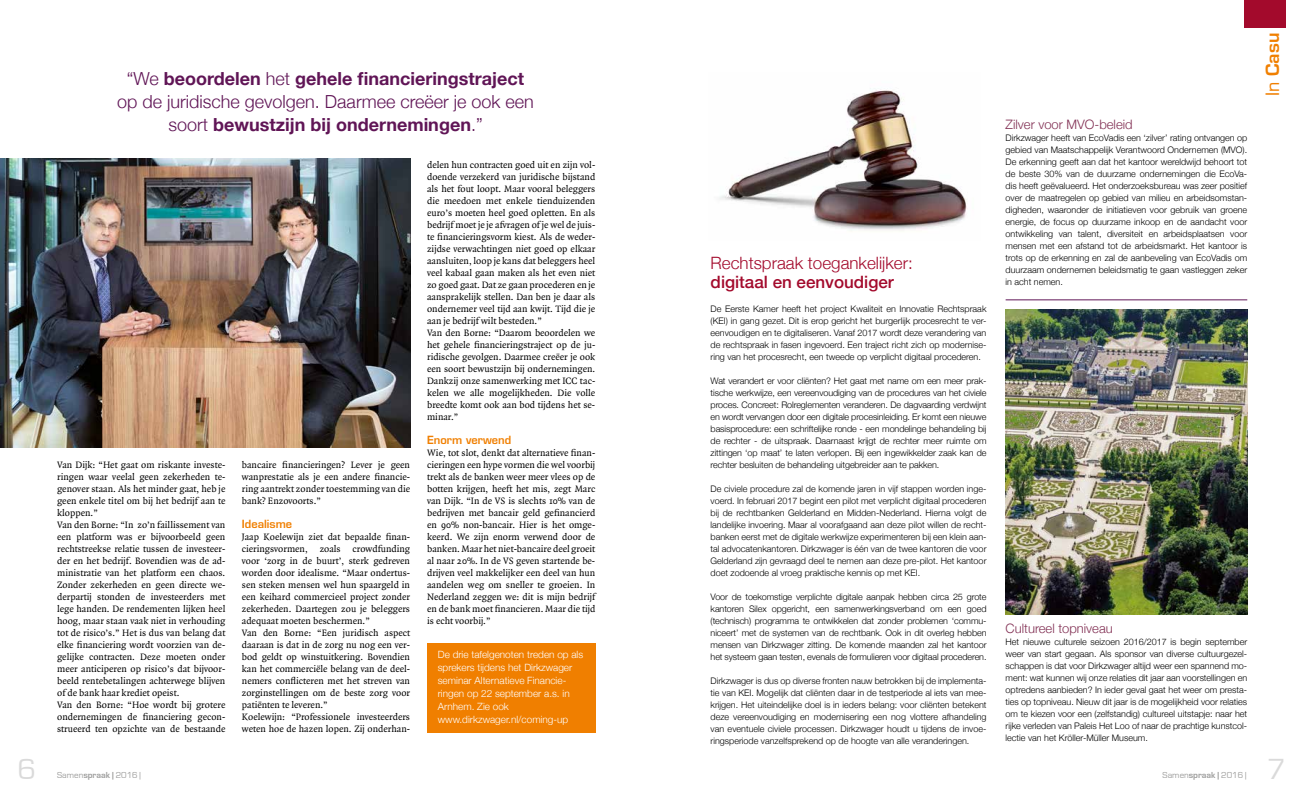
<style>
.page{position:relative;width:1304px;height:794px;background:#fff}
.page>*{position:absolute;margin:0;border:0;box-sizing:border-box;transform-origin:0 0}
.t1{font:30px "Eurostile";color:#dadada}
.t2{font:700 20px "Eurostile";color:#f07f00}
.t3{font:700 18px/23px "Helvetica Neue";color:#601556;text-align:center}
.t4{font:300 17px "Helvetica Neue";color:#a30a2c}
.t5{font:500 17px "Helvetica Neue";color:#a30a2c}
.t6{font:300 13px "Helvetica Neue";color:#812f53}
.t7{font:600 11px "Eurostile";color:#f07f00}
.t8{font:10px/12px "Quadraat";color:#000}
.t9{font:300 10px/13px "Helvetica Neue";color:#fff}
.t10{font:300 9px/12px "Helvetica Neue";color:#000;text-align:justify}
.t11{font:9px "Eurostile";color:#9d9d9c}
.s1{font-weight:300}
.s2{font-weight:700}
.s3{font-weight:400}
</style>
<div class="page">
<img style="left:0;top:158px;width:410px;height:289px">
<div style="left:1244px;top:0;width:42px;height:28px;background:#a30a2c"></div>
<div style="left:427px;top:643px;width:168px;height:90px;background:#f07f00"></div>
<hr style="left:1006px;top:300px;width:241px;height:1px;background:#601556">
<img style="left:1006px;top:309px;width:241px;height:306px">
<img style="left:719px;top:88px;width:249px;height:143px">
<h1 class="t1" style="left:18px;top:752px;width:20px">6</h1>
<h3 class="t3" style="left:117px;top:67px;width:418px"><span class="s1">“We</span> beoordelen <span class="s1">het</span> gehele financieringstraject <span class="s1">op de juridische gevolgen. Daarmee creëer je ook een soort</span> bewustzijn bij ondernemingen<span class="s1">.”</span></h3>
<p class="t8" style="left:57px;top:459px;width:170px">Van Dijk: “Het gaat om riskante investe&shy;ringen waar veelal geen zekerheden te&shy;genover staan. Als het minder gaat, heb je geen enkele titel om bij het bedrijf aan te kloppen.”<br>Van den Borne: “In zo’n faillissement van een platform was er bijvoorbeeld geen rechtstreekse relatie tussen de investeer&shy;der en het bedrijf. Bovendien was de ad&shy;ministratie van het platform een chaos.<br>Zonder zekerheden en geen directe we&shy;derpartij stonden de investeerders met lege handen. De rendementen lijken heel hoog, maar staan vaak niet in verhouding tot de risico’s.” Het is dus van belang dat elke financiering wordt voorzien van de&shy;gelijke contracten. Deze moeten onder meer anticiperen op risico’s dat bijvoor&shy;beeld rentebetalingen achterwege blijven of de bank haar krediet opeist.<br>Van den Borne: “Hoe wordt bij grotere ondernemingen de financiering gecon&shy;strueerd ten opzichte van de bestaande</p>
<p class="t8" style="left:242px;top:459px;width:170px;text-align:justify">bancaire financieringen? Lever je geen wanprestatie als je een andere financie&shy;ring aantrekt zonder toestemming van die bank? Enzovoorts.”</p>
<p class="t7" style="left:242px;top:517px;width:52px">Idealisme</p>
<p class="t8" style="left:242px;top:531px;width:170px">Jaap Koelewijn ziet dat bepaalde finan&shy;cieringsvormen, zoals crowdfunding voor ‘zorg in de buurt’, sterk gedreven worden door idealisme. “Maar ondertus&shy;sen steken mensen wel hun spaargeld in een keihard commercieel project zonder zekerheden. Daartegen zou je beleggers adequaat moeten beschermen.”<br>Van den Borne: “Een juridisch aspect daaraan is dat in de zorg nu nog een ver&shy;bod geldt op winstuitkering. Bovendien kan het commerciële belang van de deel&shy;nemers conflicteren met het streven van zorginstellingen om de beste zorg voor patiënten te leveren.”<br>Koelewijn: “Professionele investeerders weten hoe de hazen lopen. Zij onderhan-</p>
<p class="t8" style="left:427px;top:159px;width:170px">delen hun contracten goed uit en zijn vol&shy;doende verzekerd van juridische bijstand als het fout loopt. Maar vooral beleggers die meedoen met enkele tienduizenden euro’s moeten heel goed opletten. En als bedrijf moet je je afvragen of je wel de juis&shy;te financieringsvorm kiest. Als de weder&shy;zijdse verwachtingen niet goed op elkaar aansluiten, loop je kans dat beleggers heel veel kabaal gaan maken als het even niet zo goed gaat. Dat ze gaan procederen en je aansprakelijk stellen. Dan ben je daar als ondernemer veel tijd aan kwijt. Tijd die je aan je bedrijf wilt besteden.”<br>Van den Borne: “Daarom beoordelen we het gehele financieringstraject op de ju&shy;ridische gevolgen. Daarmee creëer je ook een soort bewustzijn bij ondernemingen.<br>Dankzij onze samenwerking met ICC tac&shy;kelen we alle mogelijkheden. Die volle breedte komt ook aan bod tijdens het se&shy;minar.”</p>
<p class="t7" style="left:427px;top:433px;width:86px">Enorm verwend</p>
<p class="t8" style="left:427px;top:447px;width:170px;text-align:justify">Wie, tot slot, denkt dat alternatieve finan&shy;cieringen een hype vormen die wel voorbij trekt als de banken weer meer vlees op de botten krijgen, heeft het mis, zegt Marc van Dijk. “In de VS is slechts 10% van de bedrijven met bancair geld gefinancierd en 90% non-bancair. Hier is het omge&shy;keerd. We zijn enorm verwend door de banken. Maar het niet-bancaire deel groeit al naar 20%. In de VS geven startende be&shy;drijven veel makkelijker een deel van hun aandelen weg om sneller te groeien. In Nederland zeggen we: dit is mijn bedrijf en de bank moet financieren. Maar die tijd is echt voorbij.”</p>
<p class="t9" style="left:438px;top:647px;width:147px">De drie tafelgenoten treden op als sprekers tijdens het Dirkzwager seminar Alternatieve Financie&shy;ringen op 22 september a.s. in<br>Arnhem. Zie ook www.dirkzwager.nl/coming-up</p>
<h3 class="t4" style="left:711px;top:249px;width:204px">Rechtspraak toegankelijker:</h3>
<h3 class="t5" style="left:711px;top:268px;width:185px">digitaal en eenvoudiger</h3>
<p class="t10" style="left:711px;top:302px;width:277px">De Eerste Kamer heeft het project Kwaliteit en Innovatie Rechtspraak (KEI) in gang gezet. Dit is erop gericht het burgerlijk procesrecht te ver&shy;eenvoudigen en te digitaliseren. Vanaf 2017 wordt deze verandering van de rechtspraak in fasen ingevoerd. Een traject richt zich op modernise&shy;ring van het procesrecht, een tweede op verplicht digitaal procederen.</p>
<p class="t10" style="left:711px;top:374px;width:277px">Wat verandert er voor cliënten? Het gaat met name om een meer prak&shy;tische werkwijze, een vereenvoudiging van de procedures van het civiele proces. Concreet: Rolreglementen veranderen. De dagvaarding verdwijnt en wordt vervangen door een digitale procesinleiding. Er komt een nieuwe basisprocedure: een schriftelijke ronde - een mondelinge behandeling bij de rechter - de uitspraak. Daarnaast krijgt de rechter meer ruimte om zittingen ‘op maat’ te laten verlopen. Bij een ingewikkelder zaak kan de rechter besluiten de behandeling uitgebreider aan te pakken.</p>
<p class="t10" style="left:711px;top:482px;width:277px">De civiele procedure zal de komende jaren in vijf stappen worden inge&shy;voerd. In februari 2017 begint een pilot met verplicht digitaal procederen bij de rechtbanken Gelderland en Midden-Nederland. Hierna volgt de landelijke invoering. Maar al voorafgaand aan deze pilot willen de recht&shy;banken eerst met de digitale werkwijze experimenteren bij een klein aan&shy;tal advocatenkantoren. Dirkzwager is één van de twee kantoren die voor Gelderland zijn gevraagd deel te nemen aan deze pre-pilot. Het kantoor doet zodoende al vroeg praktische kennis op met KEI.</p>
<p class="t10" style="left:711px;top:590px;width:277px">Voor de toekomstige verplichte digitale aanpak hebben circa 25 grote kantoren Silex opgericht, een samenwerkingsverband om een goed (technisch) programma te ontwikkelen dat zonder problemen ‘commu&shy;niceert’ met de systemen van de rechtbank. Ook in dit overleg hebben mensen van Dirkzwager zitting. De komende maanden zal het kantoor het systeem gaan testen, evenals de formulieren voor digitaal procederen.</p>
<p class="t10" style="left:711px;top:674px;width:277px">Dirkzwager is dus op diverse fronten nauw betrokken bij de implementa&shy;tie van KEI. Mogelijk dat cliënten daar in de testperiode al iets van mee&shy;krijgen. Het uiteindelijke doel is in ieders belang: voor cliënten betekent deze vereenvoudiging en modernisering een nog vlottere afhandeling van eventuele civiele processen. Dirkzwager houdt u tijdens de invoe&shy;ringsperiode vanzelfsprekend op de hoogte van alle veranderingen.</p>
<h3 class="t6" style="left:1006px;top:114px;width:128px">Zilver voor MVO-beleid</h3>
<p class="t10" style="left:1006px;top:131px;width:243px">Dirkzwager heeft van EcoVadis een ‘zilver’ rating ontvangen op gebied van Maatschappelijk Verantwoord Ondernemen (MVO).<br>De erkenning geeft aan dat het kantoor wereldwijd behoort tot de beste 30% van de duurzame ondernemingen die EcoVa&shy;dis heeft geëvalueerd. Het onderzoeksbureau was zeer positief over de maatregelen op gebied van milieu en arbeidsomstan&shy;digheden, waaronder de initiatieven voor gebruik van groene energie, de focus op duurzame inkoop en de aandacht voor ontwikkeling van talent, diversiteit en arbeidsplaatsen voor mensen met een afstand tot de arbeidsmarkt. Het kantoor is trots op de erkenning en zal de aanbeveling van EcoVadis om duurzaam ondernemen beleidsmatig te gaan vastleggen zeker in acht nemen.</p>
<h3 class="t6" style="left:1006px;top:618px;width:109px">Cultureel topniveau</h3>
<p class="t10" style="left:1006px;top:635px;width:243px">Het nieuwe culturele seizoen 2016/2017 is begin september weer van start gegaan. Als sponsor van diverse cultuurgezel&shy;schappen is dat voor Dirkzwager altijd weer een spannend mo&shy;ment: wat kunnen wij onze relaties dit jaar aan voorstellingen en optredens aanbieden? In ieder geval gaat het weer om presta&shy;ties op topniveau. Nieuw dit jaar is de mogelijkheid voor relaties om te kiezen voor een (zelfstandig) cultureel uitstapje: naar het rijke verleden van Paleis Het Loo of naar de prachtige kunstcol&shy;lectie van het Kröller-Müller Museum.</p>
<p class="t11" style="left:57px;top:770px;width:85px">Samen<span class="s2">spraak |</span> 2016 |</p>
<p class="t11" style="left:1163px;top:770px;width:85px">Samen<span class="s2">spraak |</span> 2016 |</p>
<h2 class="t2" style="left:1262px;top:96px;width:65px;rotate:-90deg"><span class="s3">In</span> Casu</h2>
<h1 class="t1" style="left:1268px;top:752px;width:20px">7</h1>
</div>
